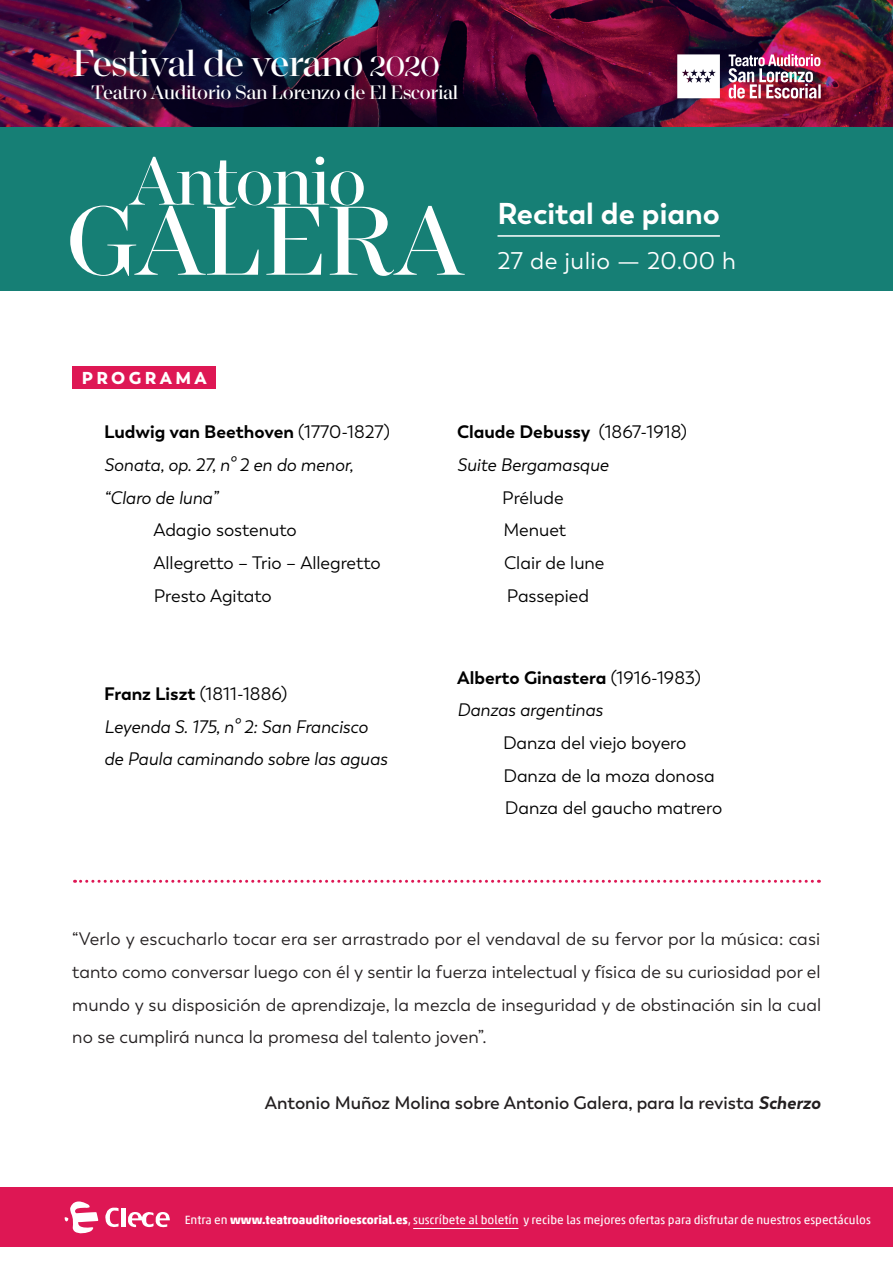
<style>
.page{position:relative;width:893px;height:1263px;background:#fff}
.page>*{position:absolute;margin:0;border:0;box-sizing:border-box;transform-origin:0 0}
.t1{font:105.45px "Macklin Display";letter-spacing:-.015em;color:#fff}
.t2{font:73.2px "Macklin Display";letter-spacing:-.025em;color:#fff}
.t3{font:40.5px "Macklin Display";letter-spacing:-.03em;color:#fff}
.t4{font:700 30px "Trenda";color:#fff}
.t5{font:24px "Trenda";letter-spacing:.02em;color:#fff}
.t6{font:21px "Macklin Display";letter-spacing:-.025em;color:#fff}
.t7{font:18px/32.7px "Trenda";color:#231f20;text-align:justify}
.t8{font:18px "Trenda";color:#000}
.t9{font:italic 18px/32.7px "Trenda";color:#000}
.t10{font:700 18px "Trenda";color:#000}
.t11{font:600 18px "Trenda";color:#231f20}
.t12{font:900 17.25px "Trenda";letter-spacing:.2em;color:#fff}
.t13{font:12px "Akko Pro";color:#fff}
.s1{font-size:30px}
.s2{font-weight:400}
.s3{font-weight:700}
.s4{font-weight:700;font-style:italic}
</style>
<div class="page">
<img style="left:0;top:0;width:893px;height:128px">
<div style="left:0;top:128px;width:893px;height:163px;background:#167f75"></div>
<svg style="left:677px;top:54px;width:43px;height:44px"></svg>
<img style="left:728px;top:54px;width:93px;height:44px">
<hr style="left:497px;top:235px;width:223px;height:2px;background:#fff">
<svg style="left:75px;top:880px;width:744px;height:3px"></svg>
<div style="left:0;top:1187px;width:893px;height:60px;background:#de1754"></div>
<hr style="left:413px;top:1228px;width:105px;height:1px;background:#fff">
<svg style="left:65px;top:1201px;width:33px;height:33px"></svg>
<hr style="left:121px;top:1208px;width:4px;height:19px;background:#fff">
<svg style="left:105px;top:1207px;width:14px;height:20px"></svg>
<svg style="left:128px;top:1212px;width:42px;height:16px"></svg>
<div style="left:72px;top:367px;width:144px;height:22px;background:#de1754"></div>
<p class="t3" style="left:72px;top:40px;width:369px">Festival de verano <span class="s1">2020</span></p>
<p class="t6" style="left:91px;top:80px;width:369px">Teatro Auditorio San Lorenzo de El Escorial</p>
<p class="t2" style="left:130px;top:139px;width:238px">Antonio</p>
<p class="t1" style="left:66px;top:180px;width:400px">GALERA</p>
<p class="t4" style="left:497px;top:195px;width:224px">Recital de piano</p>
<p class="t5" style="left:497px;top:247px;width:240px">27 de julio — 20.00 h</p>
<p class="t12" style="left:82px;top:367px;width:127px">PROGRAMA</p>
<p class="t10" style="left:104px;top:421px;width:287px">Ludwig van Beethoven <span class="s2">(1770-1827)</span></p>
<p class="t9" style="left:104px;top:449px;width:251px">Sonata, op. 27, nº 2 en do menor,</p>
<p class="t9" style="left:104px;top:481px;width:116px">“Claro de luna”</p>
<p class="t8" style="left:153px;top:520px;width:145px">Adagio sostenuto</p>
<p class="t8" style="left:153px;top:552px;width:229px">Allegretto – Trio – Allegretto</p>
<p class="t8" style="left:154px;top:585px;width:119px">Presto Agitato</p>
<p class="t8" style="left:104px;top:683px;width:185px"><span class="s3">Franz Liszt</span> (1811-1886)</p>
<p class="t9" style="left:104px;top:710px;width:285px">Leyenda S. 175, nº 2: San Francisco de Paula caminando sobre las aguas</p>
<p class="t10" style="left:457px;top:421px;width:231px">Claude Debussy <span class="s2">(1867-1918)</span></p>
<p class="t9" style="left:457px;top:449px;width:153px">Suite Bergamasque</p>
<p class="t8" style="left:502px;top:487px;width:63px">Prélude</p>
<p class="t8" style="left:503px;top:520px;width:64px">Menuet</p>
<p class="t8" style="left:504px;top:552px;width:102px">Clair de lune</p>
<p class="t8" style="left:507px;top:585px;width:84px">Passepied</p>
<p class="t10" style="left:457px;top:666px;width:245px">Alberto Ginastera <span class="s2">(1916-1983)</span></p>
<p class="t9" style="left:457px;top:694px;width:147px">Danzas argentinas</p>
<p class="t8" style="left:503px;top:732px;width:185px">Danza del viejo boyero</p>
<p class="t8" style="left:503px;top:765px;width:213px">Danza de la moza donosa</p>
<p class="t8" style="left:505px;top:798px;width:219px">Danza del gaucho matrero</p>
<p class="t7" style="left:72px;top:923px;width:750px">“Verlo y escucharlo tocar era ser arrastrado por el vendaval de su fervor por la música: casi tanto como conversar luego con él y sentir la fuerza intelectual y física de su curiosidad por el mundo y su disposición de aprendizaje, la mezcla de inseguridad y de obstinación sin la cual no se cumplirá nunca la promesa del talento joven”.</p>
<p class="t11" style="left:265px;top:1092px;width:557px">Antonio Muñoz Molina sobre Antonio Galera, para la revista <span class="s4">Scherzo</span></p>
<p class="t13" style="left:185px;top:1212px;width:688px">Entra en <span class="s3">www.teatroauditorioescorial.es</span>, suscríbete al boletín y recibe las mejores ofertas para disfrutar de nuestros espectáculos</p>
</div>
